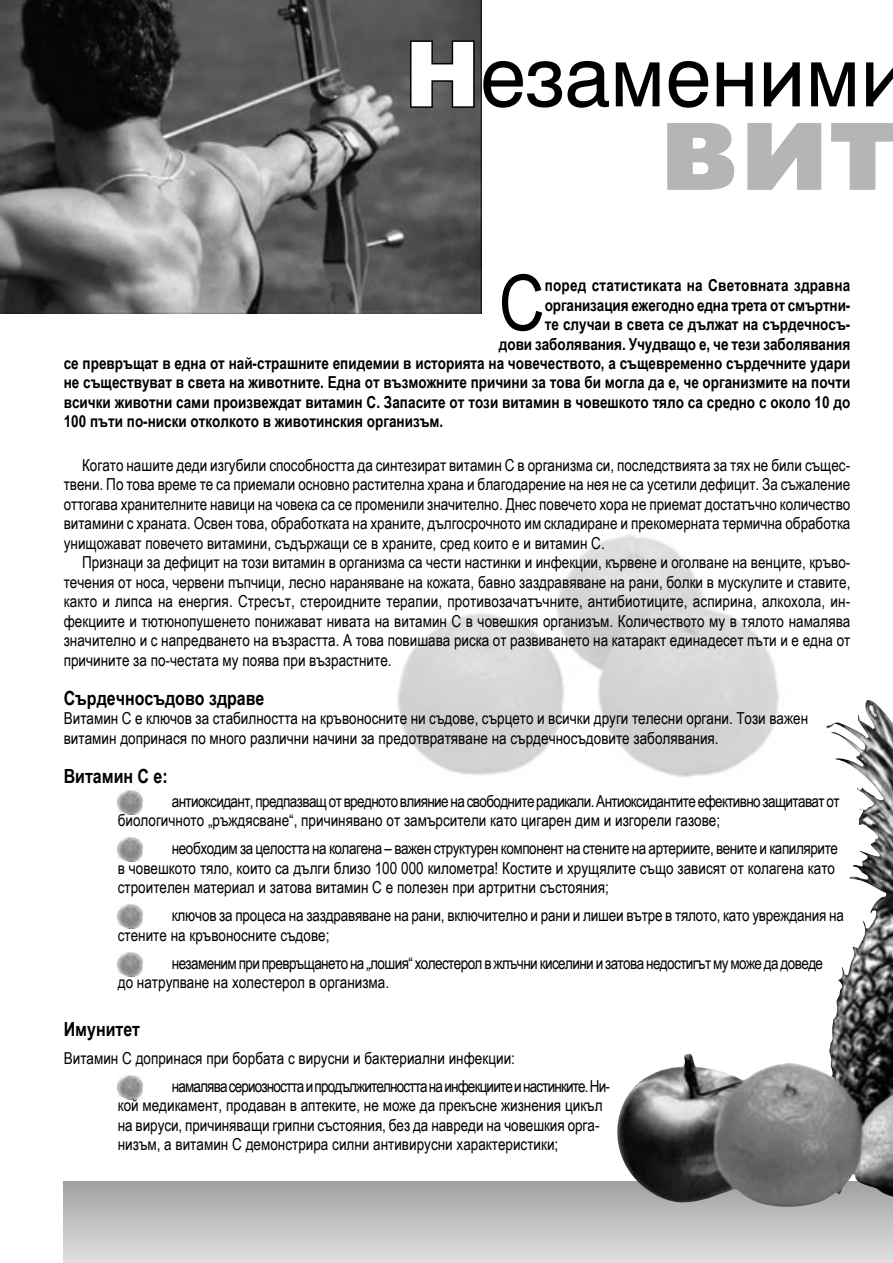
<style>
.page{position:relative;width:893px;height:1263px;background:#fff}
.page>*{position:absolute;margin:0;border:0;box-sizing:border-box;transform-origin:0 0}
.t1{font:900 129px "Arial";color:#b5b5b5}
.t2{font:84px "Swiss 721 BT";color:#000}
.t3{font:77.4px "Arial Narrow";color:#000}
.t4{font:700 19.5px "Arial Narrow";color:#000}
.t5{font:16.5px/19.5px "Arial Narrow";color:#000}
.t6{font:700 16.5px/19.5px "Arial Narrow";color:#000;text-align:justify}
.t7{font:16.5px/19.5px "Arial Narrow";letter-spacing:-.035em;color:#000}
.t8{font:16.5px/28px "Arial Narrow";letter-spacing:-.05em;color:#000}
.s1{font-family:"Arial";font-weight:900;font-size:90px;color:#fff}
</style>
<div class="page">
<div style="left:64px;top:1182px;width:829px;height:81px;background:linear-gradient(to bottom,#a1a1a1,#e1e1e1)"></div>
<img style="left:397px;top:276px;width:496px;height:634px">
<img style="left:118px;top:790px;width:25px;height:24px">
<img style="left:118px;top:837px;width:25px;height:24px">
<img style="left:118px;top:904px;width:25px;height:24px">
<img style="left:118px;top:952px;width:25px;height:24px">
<img style="left:118px;top:1075px;width:25px;height:24px">
<img style="left:0;top:0;width:481px;height:314px">
<svg style="left:408px;top:39px;width:68px;height:70px;background:#434343"></svg>
<img style="left:617px;top:910px;width:276px;height:333px">
<h2 class="t2" style="left:405px;top:19px;width:504px"><span class="s1">Н</span>езаменими</h2>
<h1 class="t1" style="left:659px;top:50px;width:237px">вит</h1>
<h3 class="t3" style="left:499px;top:246px;width:47px">С</h3>
<p class="t6" style="left:499px;top:275px;width:353px;text-align:right">поред статистиката на Световната здравна организация ежегодно една трета от смъртни-<br>те случаи в света се дължат на сърдечносъ-<br>дови заболявания. Учудващо е, че тези заболявания</p>
<p class="t6" style="left:64px;top:353px;width:788px">се превръщат в една от най-страшните епидемии в историята на човечеството, а същевременно сърдечните удари не съществуват в света на животните. Една от възможните причини за това би могла да е, че организмите на почти всички животни сами произвеждат витамин С. Запасите от този витамин в човешкото тяло са средно с около 10 до 100 пъти по-ниски отколкото в животинския организъм.</p>
<p class="t5" style="left:64px;top:454px;width:788px;text-align:justify;text-indent:18px">Когато нашите деди изгубили способността да синтезират витамин С в организма си, последствията за тях не били същес&shy;твени. По това време те са приемали основно растителна храна и благодарение на нея не са усетили дефицит. За съжаление оттогава хранителните навици на човека са се променили значително. Днес повечето хора не приемат достатъчно количество витамини с храната. Освен това, обработката на храните, дългосрочното им складиране и прекомерната термична обработка унищожават повечето витамини, съдържащи се в храните, сред които е и витамин С.</p>
<p class="t5" style="left:64px;top:552px;width:788px;text-align:justify;text-indent:18px">Признаци за дефицит на този витамин в организма са чести настинки и инфекции, кървене и оголване на венците, кръво&shy;течения от носа, червени пъпчици, лесно нараняване на кожата, бавно заздравяване на рани, болки в мускулите и ставите, както и липса на енергия. Стресът, стероидните терапии, противозачатъчните, антибиотиците, аспирина, алкохола, ин&shy;фекциите и тютюнопушенето понижават нивата на витамин С в човешкия организъм. Количеството му в тялото намалява значително и с напредването на възрастта. А това повишава риска от развиването на катаракт единадесет пъти и е една от причините за по-честата му поява при възрастните.</p>
<p class="t4" style="left:64px;top:683px;width:202px">Сърдечносъдово здраве</p>
<p class="t5" style="left:64px;top:708px;width:746px">Витамин С е ключов за стабилността на кръвоносните ни съдове, сърцето и всички други телесни органи. Този важен витамин допринася по много различни начини за предотвратяване на сърдечносъдовите заболявания.</p>
<p class="t4" style="left:64px;top:761px;width:106px">Витамин С е:</p>
<p class="t7" style="left:118px;top:790px;width:723px;text-indent:54px">антиоксидант, предпазващ от вредното влияние на свободните радикали. Антиоксидантите ефективно защитават от биологичното „ръждясване“, причинявано от замърсители като цигарен дим и изгорели газове;</p>
<p class="t5" style="left:118px;top:838px;width:722px;text-indent:54px">необходим за целостта на колагена – важен структурен компонент на стените на артериите, вените и капилярите в човешкото тяло, които са дълги близо 100 000 километра! Костите и хрущялите също зависят от колагена като строителен материал и затова витамин С е полезен при артритни състояния;</p>
<p class="t5" style="left:118px;top:905px;width:728px;text-indent:54px">ключов за процеса на заздравяване на рани, включително и рани и лишеи вътре в тялото, като увреждания на стените на кръвоносните съдове;</p>
<p class="t7" style="left:118px;top:952px;width:707px;text-indent:54px">незаменим при превръщането на „лошия“ холестерол в жлъчни киселини и затова недостигът му може да доведе до натрупване на холестерол в организма.</p>
<p class="t4" style="left:64px;top:1014px;width:78px">Имунитет</p>
<p class="t8" style="left:172px;top:1043px;width:440px;text-indent:-108px">Витамин С допринася при борбата с вирусни и бактериални инфекции:<br>намалява сериозността и продължителността на инфекциите и настинките. Ни-</p>
<p class="t5" style="left:118px;top:1095px;width:486px">кой медикамент, продаван в аптеките, не може да прекъсне жизнения цикъл на вируси, причиняващи грипни състояния, без да навреди на човешкия орга&shy;низъм, а витамин С демонстрира силни антивирусни характеристики;</p>
</div>
